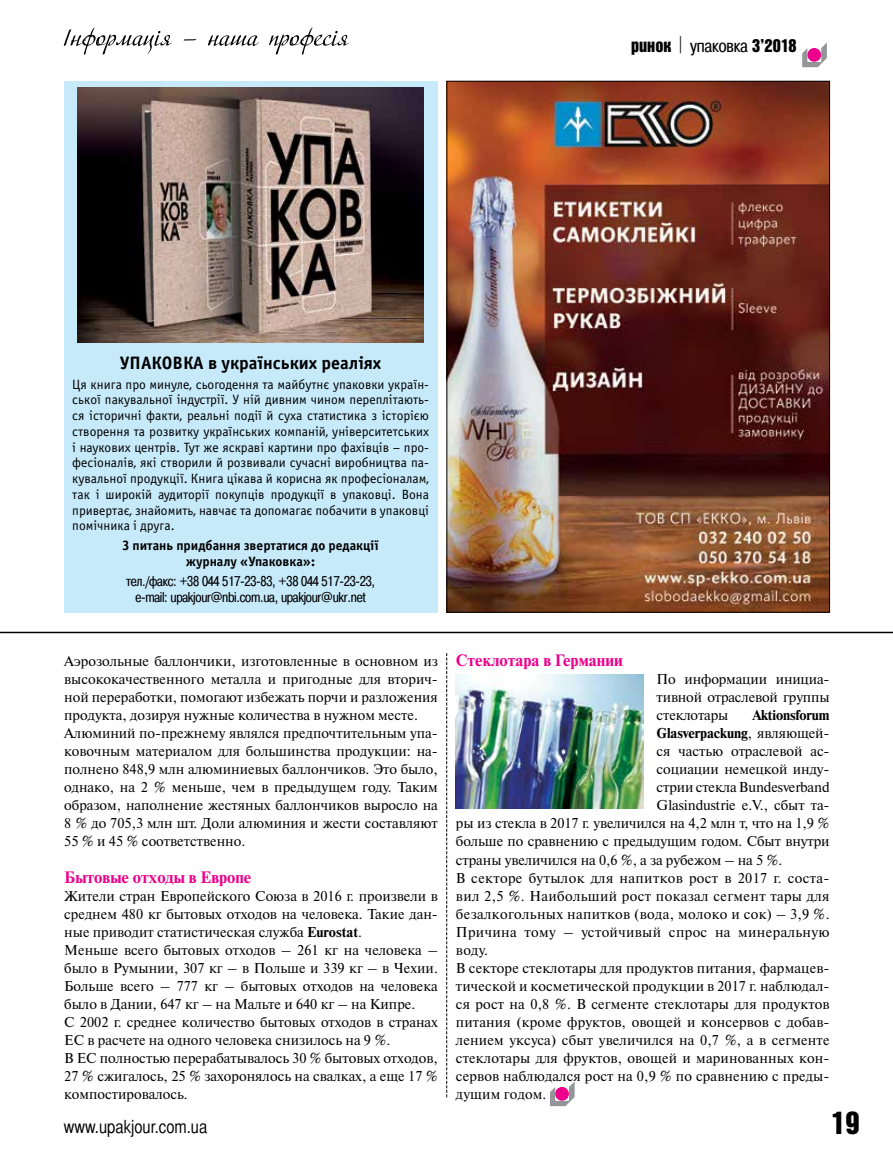
<style>
.page{position:relative;width:893px;height:1170px;background:#fff}
.page>*{position:absolute;margin:0;border:0;box-sizing:border-box;transform-origin:0 0}
.t1{font:31.5px "Bastion Kontrast Alt C";color:#000}
.t2{font:700 18px "Officina Sans C";color:#000}
.t3{font:18px "Bastion C";color:#000}
.t4{font:18px "Bastion Kontrast Alt C";color:#000}
.t5{font:700 16.5px "Newton C";color:#ec008c}
.t6{font:14.25px/18px "Newton C";color:#000}
.t7{font:14.25px "Newton C";letter-spacing:.025em;color:#000}
.t8{font:700 14.25px "Newton C";letter-spacing:-.01em;color:#000}
.t9{font:14.1px/15.8px "Pragmatica Cond C";letter-spacing:-.02em;color:#000;text-align:center}
.t10{font:13.5px/15.8px "Officina Sans C";color:#000;text-align:justify}
.t11{font:700 13.5px/15.8px "Officina Sans C";color:#000;text-align:center}
.s1{font-family:"Pragmatica Cond C"}
.s2{font-weight:700}
.s3{font-weight:400}
</style>
<div class="page">
<svg style="left:64px;top:28px;width:108px;height:27px"></svg>
<svg style="left:184px;top:39px;width:12px;height:2px"></svg>
<svg style="left:208px;top:35px;width:51px;height:11px"></svg>
<svg style="left:269px;top:28px;width:80px;height:27px"></svg>
<svg style="left:802px;top:43px;width:25px;height:24px"></svg>
<svg style="left:550px;top:1081px;width:25px;height:25px"></svg>
<svg style="left:446px;top:653px;width:1px;height:445px"></svg>
<img style="left:455px;top:674px;width:189px;height:134px">
<hr style="left:0;top:631px;width:893px;height:2px;background:#000">
<img style="left:448px;top:83px;width:380px;height:527px">
<div style="left:64px;top:81px;width:373px;height:531px;background:#c7eafb"></div>
<img style="left:78px;top:87px;width:345px;height:255px">
<p class="t4" style="left:631px;top:36px;width:167px">ринок <span class="s1">упаковка</span> 3’2018</p>
<p class="t2" style="left:120px;top:352px;width:263px">УПАКОВКА в українських реаліях</p>
<p class="t10" style="left:72px;top:376px;width:358px">Ця книга про минуле, сьогодення та майбутнє упаковки україн&shy;ської пакувальної індустрії. У ній дивним чином переплітають&shy;ся історичні факти, реальні події й суха статистика з історією створення та розвитку українських компаній, університетських і наукових центрів. Тут же яскраві картини про фахівців – про&shy;фесіоналів, які створили й розвивали сучасні виробництва па&shy;кувальної продукції. Книга цікава й корисна як професіоналам, так і широкій аудиторії покупців продукції в упаковці. Вона привертає, знайомить, навчає та допомагає побачити в упаковці помічника і друга.</p>
<p class="t11" style="left:123px;top:538px;width:257px">З питань придбання звертатися до редакції журналу «Упаковка»:</p>
<p class="t9" style="left:126px;top:573px;width:250px">тел./факс: +38 044 517-23-83, +38 044 517-23-23, e-mail: upakjour@nbi.com.ua, upakjour@ukr.net</p>
<p class="t6" style="left:64px;top:652px;width:375px">Аэрозольные баллончики, изготовленные в основном из высококачественного металла и пригодные для вторич&shy;ной переработки, помогают избежать порчи и разложения продукта, дозируя нужные количества в нужном месте.<br>Алюминий по-прежнему являлся предпочтительным упа&shy;ковочным материалом для большинства продукции: на&shy;полнено 848,9 млн алюминиевых баллончиков. Это было, однако, на 2 % меньше, чем в предыдущем году. Таким образом, наполнение жестяных баллончиков выросло на 8 % до 705,3 млн шт. Доли алюминия и жести составляют 55 % и 45 % соответственно.</p>
<p class="t5" style="left:64px;top:867px;width:189px">Бытовые отходы в Европе</p>
<p class="t6" style="left:64px;top:886px;width:375px">Жители стран Европейского Союза в 2016 г. произвели в среднем 480 кг бытовых отходов на человека. Такие дан&shy;ные приводит статистическая служба <span class="s2">Eurostat</span>.<br>Меньше всего бытовых отходов – 261 кг на человека – было в Румынии, 307 кг – в Польше и 339 кг – в Чехии.<br>Больше всего – 777 кг – бытовых отходов на человека было в Дании, 647 кг – на Мальте и 640 кг – на Кипре.<br>С 2002 г. среднее количество бытовых отходов в странах ЕС в расчете на одного человека снизилось на 9 %.<br>В ЕС полностью перерабатывалось 30 % бытовых отходов, 27 % сжигалось, 25 % захоронялось на свалках, а еще 17 % компостировалось.</p>
<p class="t5" style="left:456px;top:651px;width:168px">Стеклотара в Германии</p>
<p class="t6" style="left:657px;top:670px;width:175px;text-align:justify">По информации инициа&shy;тивной отраслевой группы стеклотары</p>
<p class="t8" style="left:752px;top:707px;width:79px">Aktionsforum</p>
<p class="t8" style="left:657px;top:725px;width:175px">Glasverpackung<span class="s3">, являющей-</span></p>
<p class="t6" style="left:657px;top:742px;width:175px">ся частью отраслевой ас-</p>
<p class="t6" style="left:657px;top:760px;width:175px">социации немецкой инду-</p>
<p class="t6" style="left:657px;top:778px;width:175px">стрии стекла Bundesverband</p>
<p class="t6" style="left:657px;top:796px;width:175px">Glasindustrie e.V., сбыт та-</p>
<p class="t6" style="left:456px;top:814px;width:375px">ры из стекла в 2017 г. увеличился на 4,2 млн т, что на 1,9 %</p>
<p class="t6" style="left:456px;top:832px;width:375px">больше по сравнению с предыдущим годом. Сбыт внутри</p>
<p class="t6" style="left:456px;top:850px;width:328px">страны увеличился на 0,6 %, а за рубежом – на 5 %.</p>
<p class="t7" style="left:456px;top:869px;width:375px">В секторе бутылок для напитков рост в 2017 г. соста-</p>
<p class="t7" style="left:456px;top:887px;width:375px">вил 2,5 %. Наибольший рост показал сегмент тары для</p>
<p class="t7" style="left:456px;top:905px;width:375px">безалкогольных напитков (вода, молоко и сок) – 3,9 %.</p>
<p class="t7" style="left:456px;top:923px;width:375px">Причина тому – устойчивый спрос на минеральную</p>
<p class="t6" style="left:456px;top:940px;width:34px">воду.</p>
<p class="t6" style="left:456px;top:958px;width:375px">В секторе стеклотары для продуктов питания, фармацев-</p>
<p class="t6" style="left:456px;top:976px;width:375px">тической и косметической продукции в 2017 г. наблюдал-</p>
<p class="t6" style="left:456px;top:994px;width:375px">ся рост на 0,8 %. В сегменте стеклотары для продуктов</p>
<p class="t6" style="left:456px;top:1012px;width:375px">питания (кроме фруктов, овощей и консервов с добав-</p>
<p class="t6" style="left:456px;top:1030px;width:375px">лением уксуса) сбыт увеличился на 0,7 %, а в сегменте</p>
<p class="t6" style="left:456px;top:1048px;width:375px">стеклотары для фруктов, овощей и маринованных кон-</p>
<p class="t6" style="left:456px;top:1066px;width:375px">сервов наблюдался рост на 0,9 % по сравнению с преды-</p>
<p class="t6" style="left:456px;top:1084px;width:92px">дущим годом.</p>
<p class="t3" style="left:64px;top:1116px;width:145px">www.upakjour.com.ua</p>
<h1 class="t1" style="left:831px;top:1106px;width:30px">19</h1>
</div>
